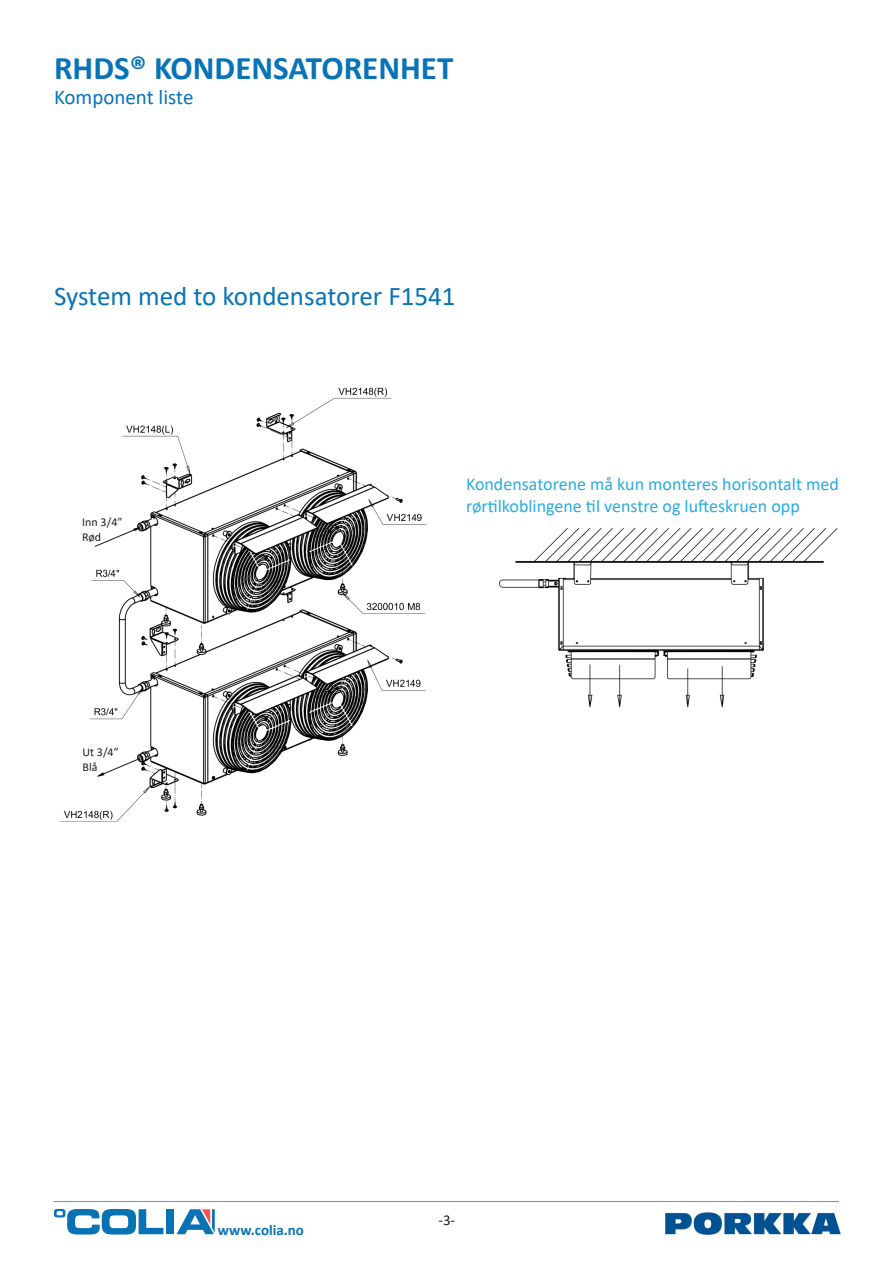
<style>
.page{position:relative;width:893px;height:1263px;background:#fff}
.page>*{position:absolute;margin:0;border:0;box-sizing:border-box;transform-origin:0 0}
.t1{font:700 33px "Calibri";color:#0674b6}
.t2{font:27px "Calibri";color:#0674b6}
.t3{font:21px "Calibri";color:#0674b6}
.t4{font:18px/21.6px "Calibri";color:#29abe2}
.t5{font:700 15px "Calibri";color:#0674b6}
.t6{font:15px "Calibri";color:#231f20}
.t7{font:12px/14.4px "Calibri";color:#231f20}
</style>
<div class="page">
<hr style="left:54px;top:1201px;width:785px;height:1px;background:#29abe2">
<svg style="left:54px;top:1209px;width:109px;height:25px"></svg>
<div style="left:166px;top:1209px;width:8px;height:25px;background:#0773b5"></div>
<svg style="left:177px;top:1209px;width:38px;height:25px"></svg>
<img style="left:666px;top:1212px;width:175px;height:22px">
<img style="left:59px;top:387px;width:779px;height:435px">
<p class="t1" style="left:54px;top:44px;width:401px">RHDS® KONDENSATORENHET</p>
<p class="t3" style="left:54px;top:82px;width:141px">Komponent liste</p>
<p class="t2" style="left:54px;top:277px;width:403px">System med to kondensatorer F1541</p>
<p class="t7" style="left:82px;top:515px;width:42px">Inn 3/4”<br>Rød</p>
<p class="t4" style="left:466px;top:473px;width:374px">Kondensatorene må kun monteres horisontalt med rørtilkoblingene til venstre og lufteskruen opp</p>
<p class="t7" style="left:82px;top:745px;width:38px">Ut 3/4”<br>Blå</p>
<p class="t5" style="left:218px;top:1219px;width:88px">www.colia.no</p>
<p class="t6" style="left:438px;top:1209px;width:18px">-3-</p>
</div>
